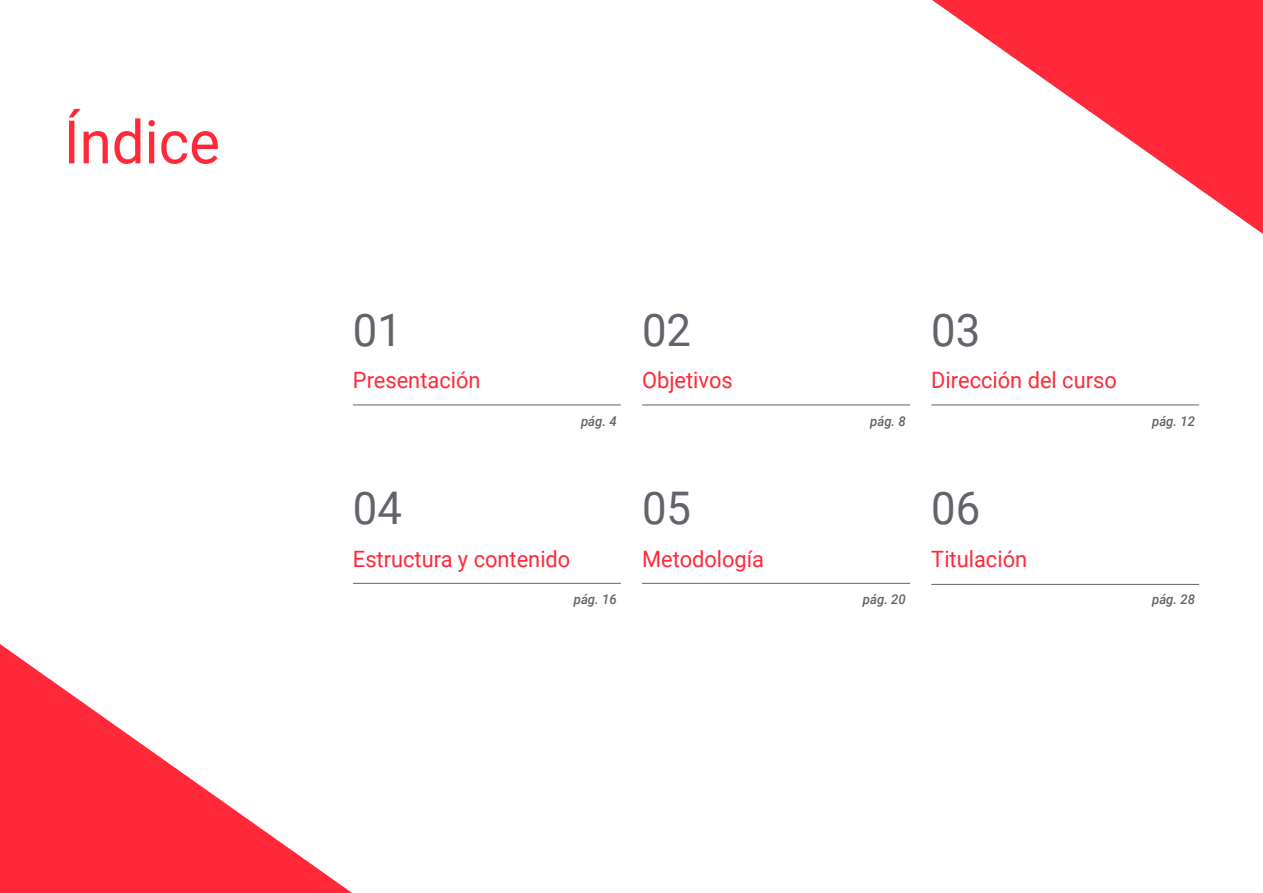
<style>
.page{position:relative;width:1263px;height:893px;background:#fff}
.page>*{position:absolute;margin:0;border:0;box-sizing:border-box;transform-origin:0 0}
.t1{font:60px "Roboto";color:#ff293a}
.t2{font:45px "Roboto";color:#61646a}
.t3{font:22.5px "Roboto";color:#ff293a}
.t4{font:italic 500 13.5px "Roboto";color:#61646a}
</style>
<div class="page">
<svg style="left:0;top:644px;width:352px;height:249px"></svg>
<svg style="left:932px;top:0;width:331px;height:234px"></svg>
<hr style="left:353px;top:405px;width:268px;height:1px;background:#61646a">
<hr style="left:931px;top:584px;width:268px;height:1px;background:#61646a">
<hr style="left:642px;top:405px;width:268px;height:1px;background:#61646a">
<hr style="left:931px;top:405px;width:268px;height:1px;background:#61646a">
<hr style="left:353px;top:583px;width:268px;height:1px;background:#61646a">
<hr style="left:642px;top:583px;width:268px;height:1px;background:#61646a">
<h1 class="t1" style="left:64px;top:100px;width:158px">Índice</h1>
<h2 class="t2" style="left:353px;top:298px;width:51px">01</h2>
<h2 class="t2" style="left:642px;top:298px;width:51px">02</h2>
<h2 class="t2" style="left:931px;top:298px;width:51px">03</h2>
<p class="t3" style="left:353px;top:364px;width:129px">Presentación</p>
<p class="t4" style="left:581px;top:412px;width:37px">pág. 4</p>
<p class="t3" style="left:642px;top:364px;width:92px">Objetivos</p>
<p class="t3" style="left:931px;top:364px;width:187px">Dirección del curso</p>
<p class="t4" style="left:870px;top:412px;width:37px">pág. 8</p>
<p class="t4" style="left:1152px;top:412px;width:44px">pág. 12</p>
<h2 class="t2" style="left:353px;top:477px;width:51px">04</h2>
<h2 class="t2" style="left:642px;top:477px;width:51px">05</h2>
<h2 class="t2" style="left:931px;top:477px;width:51px">06</h2>
<p class="t3" style="left:353px;top:543px;width:219px">Estructura y contenido</p>
<p class="t3" style="left:642px;top:543px;width:123px">Metodología</p>
<p class="t3" style="left:931px;top:543px;width:97px">Titulación</p>
<p class="t4" style="left:574px;top:590px;width:44px">pág. 16</p>
<p class="t4" style="left:863px;top:590px;width:44px">pág. 20</p>
<p class="t4" style="left:1152px;top:590px;width:44px">pág. 28</p>
</div>
